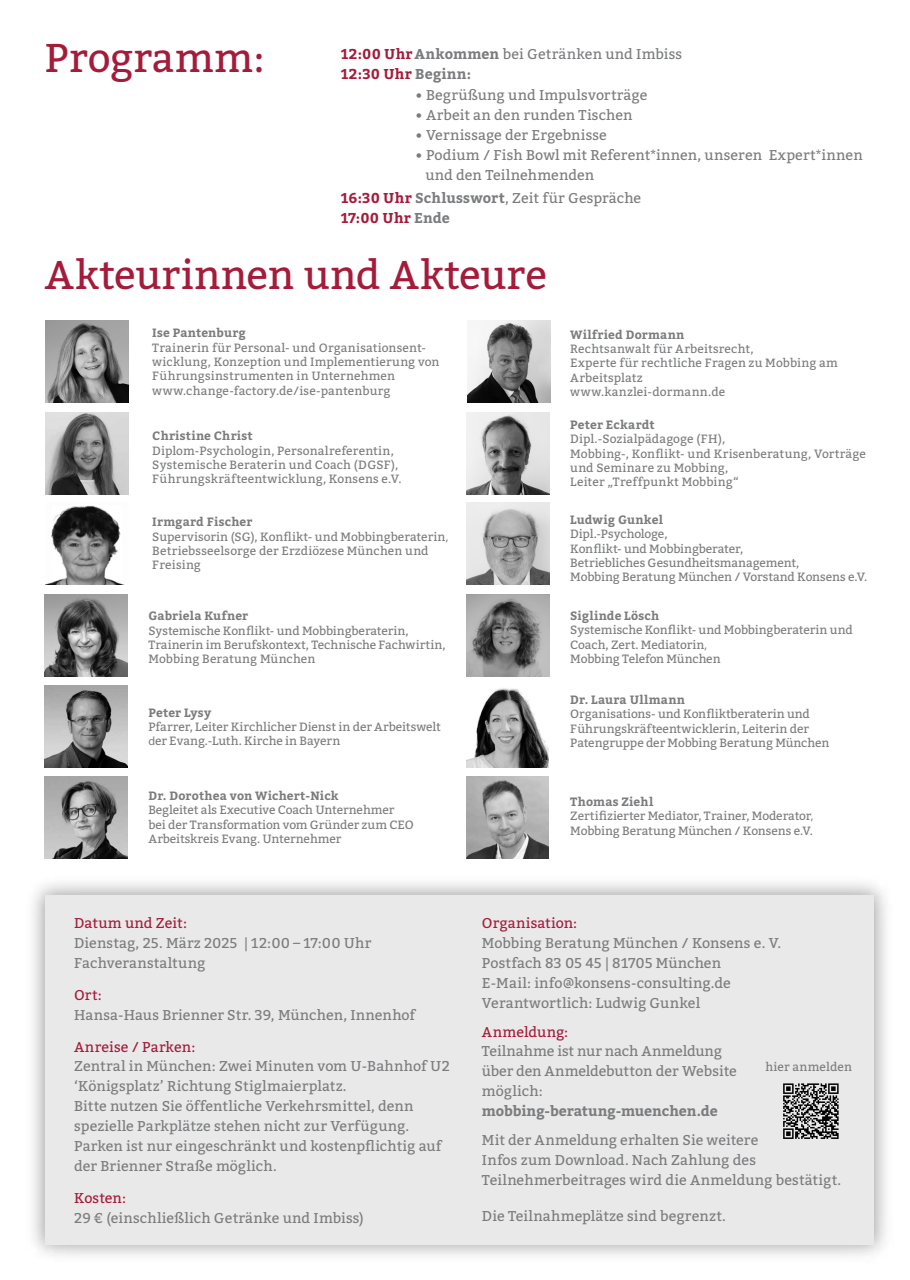
<style>
.page{position:relative;width:910px;height:1280px;background:#fff}
.page>*{position:absolute;margin:0;border:0;box-sizing:border-box;transform-origin:0 0}
.t1{font:40.2px "Bitter";color:#a51b3a}
.t2{font:14.25px/20px "Bitter";letter-spacing:.005em;color:#7b7c7e}
.t3{font:14.25px "Bitter";letter-spacing:.01em;color:#a51b3a}
.t4{font:700 14.25px "Bitter";letter-spacing:-.01em;color:#7b7c7e}
.t5{font:12px/14.4px "Bitter";color:#7b7c7e}
.t6{font:700 12px "Bitter";letter-spacing:.02em;color:#7b7c7e}
.s1{font-weight:700;color:#a51b3a}
.s2{font-weight:700}
.s3{font-family:"Myriad Pro"}
</style>
<div class="page">
<div style="left:45px;top:895px;width:829px;height:349px;background:#e9e9e9"></div>
<img style="left:46px;top:321px;width:82px;height:82px">
<img style="left:468px;top:321px;width:82px;height:82px">
<img style="left:46px;top:412px;width:82px;height:83px">
<img style="left:467px;top:412px;width:82px;height:83px">
<img style="left:46px;top:505px;width:79px;height:80px">
<img style="left:45px;top:594px;width:82px;height:82px">
<img style="left:467px;top:503px;width:82px;height:82px">
<img style="left:467px;top:594px;width:82px;height:82px">
<img style="left:45px;top:685px;width:82px;height:83px">
<img style="left:466px;top:688px;width:83px;height:79px">
<img style="left:45px;top:777px;width:82px;height:82px">
<img style="left:466px;top:777px;width:83px;height:82px">
<svg style="left:783px;top:1083px;width:56px;height:56px"></svg>
<h1 class="t1" style="left:45px;top:33px;width:221px">Programm:</h1>
<p class="t2" style="left:341px;top:45px;width:343px"><span class="s1">12:00 Uhr</span> <span class="s2">Ankommen</span> bei Getränken und Imbiss<br><span class="s1">12:30 Uhr</span> <span class="s2">Beginn:</span></p>
<p class="t2" style="left:416px;top:85px;width:233px">• Begrüßung und Impulsvorträge</p>
<p class="t2" style="left:416px;top:105px;width:219px">• Arbeit an den runden Tischen</p>
<p class="t2" style="left:416px;top:125px;width:193px">• Vernissage der Ergebnisse</p>
<p class="t2" style="left:425px;top:145px;width:439px;text-indent:-10px">• Podium / Fish Bowl mit Referent*innen, unseren Expert*innen und den Teilnehmenden</p>
<p class="t2" style="left:341px;top:188px;width:302px"><span class="s1">16:30 Uhr</span> <span class="s2">Schlusswort</span>, Zeit für Gespräche<br><span class="s1">17:00 Uhr</span> <span class="s2">Ende</span></p>
<h1 class="t1" style="left:45px;top:250px;width:504px">Akteurinnen und Akteure</h1>
<p class="t6" style="left:152px;top:325px;width:95px">Ise Pantenburg</p>
<p class="t5" style="left:152px;top:340px;width:289px">Trainerin für Personal- und Organisationsent&shy;wicklung, Konzeption und Implementierung von Führungsinstrumenten in Unternehmen www.change-factory.de/ise-pantenburg</p>
<p class="t6" style="left:152px;top:428px;width:102px">Christine Christ</p>
<p class="t5" style="left:152px;top:443px;width:251px">Diplom-Psychologin, Personalreferentin,<br>Systemische Beraterin und Coach (DGSF),<br>Führungskräfteentwicklung, Konsens e.V.</p>
<p class="t5" style="left:152px;top:515px;width:298px"><span class="s2">Irmgard Fischer<br></span>Supervisorin (SG), Konflikt- und Mobbingberaterin<span class="s3">,<br></span>Betriebsseelsorge der Erzdiözese München und<br>Freising</p>
<p class="t6" style="left:148px;top:608px;width:101px">Gabriela Kufner</p>
<p class="t5" style="left:148px;top:623px;width:299px">Systemische Konflikt- und Mobbingberaterin,<br>Trainerin im Berufskontext, Technische Fachwirtin,<br>Mobbing Beratung München</p>
<p class="t6" style="left:148px;top:705px;width:64px">Peter Lysy</p>
<p class="t5" style="left:148px;top:720px;width:294px">Pfarrer, Leiter Kirchlicher Dienst in der Arbeitswelt <span class="s3">d</span>er Evang.-Luth. Kirche in Bayern</p>
<p class="t6" style="left:148px;top:788px;width:192px">Dr. Dorothea von Wichert-Nick</p>
<p class="t5" style="left:148px;top:803px;width:267px">Begleitet als Executive Coach Unternehmer bei der Transformation vom Gründer zum CEO<br>Arbeitskreis Evang. Unternehmer</p>
<p class="t6" style="left:570px;top:327px;width:116px">Wilfried Dormann</p>
<p class="t5" style="left:570px;top:342px;width:269px">Rechtsanwalt für Arbeitsrecht,<br>Experte für rechtliche Fragen zu Mobbing am<br>Arbeitsplatz<br>www.kanzlei-dormann.de</p>
<p class="t6" style="left:570px;top:417px;width:86px">Peter Eckardt</p>
<p class="t5" style="left:570px;top:432px;width:297px">Dipl.-Sozialpädagoge (FH),<br>Mobbing-, Konflikt- und Krisenberatung, Vorträge und Seminare zu Mobbing,<br>Leiter „Treffpunkt Mobbing“</p>
<p class="t6" style="left:570px;top:512px;width:94px">Ludwig Gunkel</p>
<p class="t5" style="left:570px;top:527px;width:299px">Dipl.-Psychologe,<br>Konflikt- und Mobbingberater,<br>Betriebliches Gesundheitsmanagement,<br>Mobbing Beratung München / Vorstand Konsens e.V.</p>
<p class="t6" style="left:570px;top:608px;width:91px">Siglinde Lösch</p>
<p class="t5" style="left:570px;top:623px;width:284px">Systemische Konflikt- und Mobbingberaterin und<br>Coach, Zert. Mediatorin<span class="s3">,<br></span>Mobbing Telefon München</p>
<p class="t6" style="left:570px;top:692px;width:116px">Dr. Laura Ullmann</p>
<p class="t5" style="left:570px;top:707px;width:261px">Organisations- und Konfliktberaterin und<br>Führungskräfteentwicklerin, Leiterin der<br>Patengruppe der Mobbing Beratung München</p>
<p class="t5" style="left:570px;top:795px;width:245px"><span class="s2">Thomas Ziehl<br></span>Zertifizierter Mediator, Trainer, Moderator<span class="s3">,<br></span>Mobbing Beratung München / Konsens e.V.</p>
<p class="t3" style="left:74px;top:914px;width:114px">Datum und Zeit:</p>
<p class="t2" style="left:74px;top:933px;width:299px">Dienstag, 25. März 2025 | 12:00 – 17:00 Uhr<br>Fachveranstaltung</p>
<p class="t3" style="left:74px;top:986px;width:29px">Ort:</p>
<p class="t2" style="left:74px;top:1005px;width:343px">Hansa-Haus Brienner Str. 39, München, Innenhof</p>
<p class="t3" style="left:74px;top:1037px;width:123px">Anreise / Parken:</p>
<p class="t2" style="left:74px;top:1056px;width:377px">Zentral in München: Zwei Minuten vom U-Bahnhof U2 ‘Königsplatz’ Richtung Stiglmaierplatz.<br>Bitte nutzen Sie öffentliche Verkehrsmittel, denn spezielle Parkplätze stehen nicht zur Verfügung.<br>Parken ist nur eingeschränkt und kostenpflichtig auf der Brienner Straße möglich.</p>
<p class="t3" style="left:74px;top:1189px;width:54px">Kosten:</p>
<p class="t2" style="left:74px;top:1208px;width:291px">29 € (einschließlich Getränke und Imbiss)</p>
<p class="t3" style="left:482px;top:914px;width:97px">Organisation:</p>
<p class="t2" style="left:482px;top:933px;width:301px">Mobbing Beratung München / Konsens e. V.<br>Postfach 83 05 45 | 81705 München<br>E-Mail: info@konsens-consulting.de Verantwortlich: Ludwig Gunkel</p>
<p class="t3" style="left:482px;top:1022px;width:88px">Anmeldung:</p>
<p class="t2" style="left:482px;top:1041px;width:256px">Teilnahme ist nur nach Anmeldung über den Anmeldebutton der Website möglich:</p>
<p class="t4" style="left:482px;top:1102px;width:237px">mobbing-beratung-muenchen.de</p>
<p class="t2" style="left:482px;top:1130px;width:361px">Mit der Anmeldung erhalten Sie weitere<br>Infos zum Download. Nach Zahlung des<br>Teilnehmerbeitrages wird die Anmeldung bestätigt.</p>
<p class="t2" style="left:482px;top:1206px;width:245px">Die Teilnahmeplätze sind begrenzt.</p>
<p class="t5" style="left:765px;top:1059px;width:88px">hier anmelden</p>
</div>
